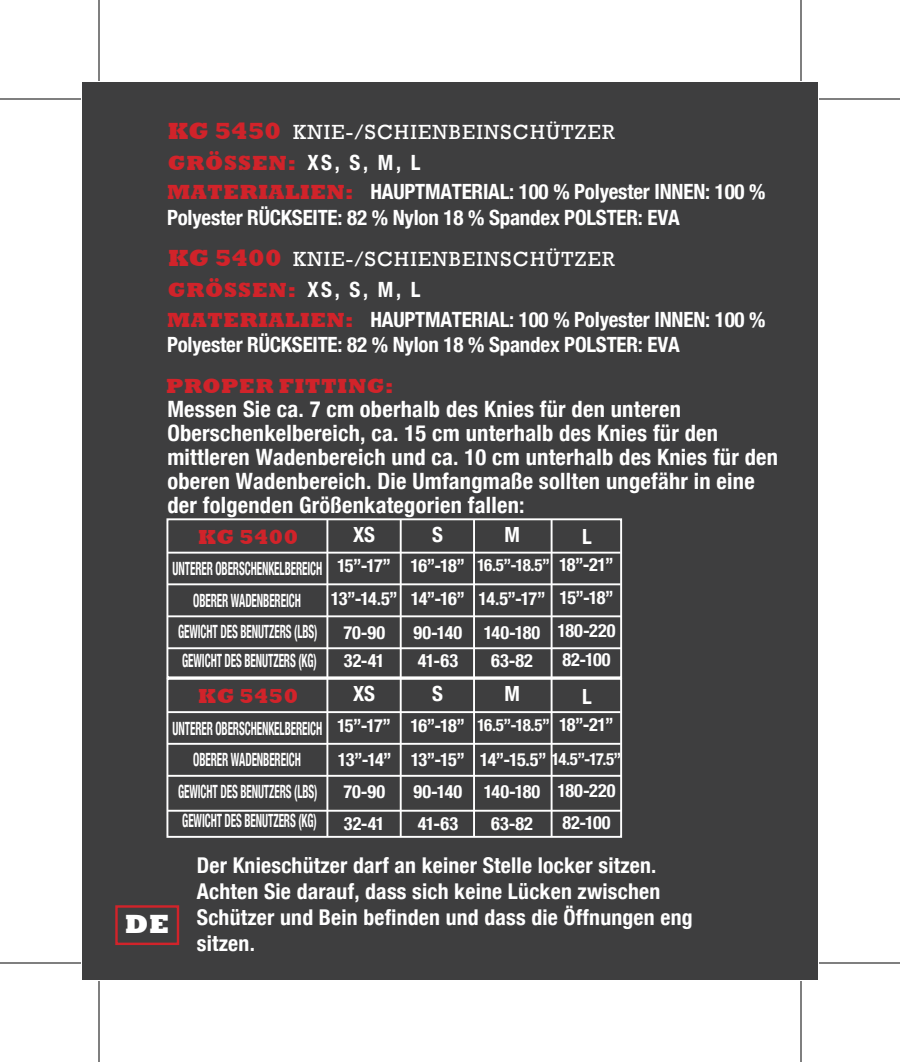
<style>
.page{position:relative;width:900px;height:1062px;background:#fff}
.page>*{position:absolute;margin:0;border:0;box-sizing:border-box;transform-origin:0 0}
.t1{font:800 27px "Rockwell";color:#fff}
.t2{font:800 24px "Rockwell";letter-spacing:.01em;color:#d1232a}
.t3{font:700 condensed 22.5px/24px "Helvetica Neue";letter-spacing:.01em;color:#fff}
.t4{font:700 condensed 21.6px/26.1px "Helvetica Neue";letter-spacing:.01em;color:#fff}
.t5{font:700 condensed 21px/25.2px "Helvetica Neue";letter-spacing:-.01em;color:#fff}
.t6{font:21px/31.2px "Rockwell";letter-spacing:.055em;color:#fff}
.t7{font:800 21px "Rockwell";letter-spacing:.025em;color:#d1232a}
.t8{font:700 condensed 18.3px/28.8px "Helvetica Neue";letter-spacing:-.01em;color:#fff;scale:.61 1}
.t9{font:700 condensed 18.3px "Helvetica Neue";letter-spacing:-.01em;color:#fff}
.t10{font:700 condensed 18.3px/35.7px "Helvetica Neue";letter-spacing:-.055em;color:#fff}
.t11{font:700 condensed 17.1px "Helvetica Neue";letter-spacing:-.055em;color:#fff}
.s1{font-weight:800;font-size:24px;color:#d1232a}
.s2{font-weight:800;color:#d1232a}
.s3{font-family:"Helvetica Neue";font-weight:700;font-stretch:condensed}
.s4{font-family:"Rockwell";font-weight:800;font-stretch:normal;color:#d1232a}
.s5{font-size:17.1px}
</style>
<div class="page">
<div style="left:82px;top:82px;width:736px;height:898px;background:#3e3e3f"></div>
<hr style="left:167px;top:583px;width:454px;height:2px;background:#fff">
<hr style="left:167px;top:552px;width:454px;height:2px;background:#fff">
<hr style="left:326px;top:520px;width:2px;height:157px;background:#fff">
<hr style="left:473px;top:520px;width:2px;height:157px;background:#fff">
<hr style="left:400px;top:520px;width:2px;height:157px;background:#fff">
<hr style="left:551px;top:520px;width:2px;height:157px;background:#fff">
<div style="left:166px;top:518px;width:456px;height:160px;border:2px solid #fff"></div>
<hr style="left:167px;top:743px;width:454px;height:2px;background:#fff">
<hr style="left:167px;top:711px;width:454px;height:2px;background:#fff">
<hr style="left:326px;top:679px;width:2px;height:158px;background:#fff">
<hr style="left:473px;top:679px;width:2px;height:158px;background:#fff">
<hr style="left:400px;top:679px;width:2px;height:158px;background:#fff">
<hr style="left:551px;top:679px;width:2px;height:158px;background:#fff">
<div style="left:166px;top:678px;width:456px;height:160px;border:2px solid #fff"></div>
<hr style="left:168px;top:647px;width:453px;height:2px;background:#fff">
<hr style="left:168px;top:810px;width:453px;height:2px;background:#fff">
<hr style="left:168px;top:615px;width:453px;height:2px;background:#fff">
<hr style="left:168px;top:775px;width:453px;height:2px;background:#fff">
<div style="left:115px;top:905px;width:64px;height:40px;border:2px solid #d1232a"></div>
<hr style="left:0;top:98px;width:81px;height:2px;background:#000">
<hr style="left:819px;top:98px;width:81px;height:2px;background:#000">
<hr style="left:0;top:962px;width:81px;height:2px;background:#000">
<hr style="left:819px;top:962px;width:81px;height:2px;background:#000">
<hr style="left:98px;top:0;width:2px;height:81px;background:#000">
<hr style="left:98px;top:981px;width:2px;height:81px;background:#000">
<hr style="left:800px;top:0;width:2px;height:81px;background:#000">
<hr style="left:800px;top:981px;width:2px;height:81px;background:#000">
<p class="t6" style="left:168px;top:117px;width:449px"><span class="s1">KG 5450</span> KNIE-/SCHIENBEINSCHÜTZER<br><span class="s2">GRÖSSEN:</span> <span class="s3">XS, S, M, L</span></p>
<p class="t5" style="left:167px;top:179px;width:600px"><span class="s4">MATERIALIEN:</span> HAUPTMATERIAL: 100 % Polyester INNEN: 100 %<br>Polyester RÜCKSEITE: 82 % Nylon 18 % Spandex POLSTER: EVA</p>
<p class="t6" style="left:168px;top:244px;width:449px;text-indent:125px">KNIE-/SCHIENBEINSCHÜTZER<br><span class="s2">GRÖSSEN:</span> <span class="s3">XS, S, M, L</span></p>
<p class="t5" style="left:167px;top:307px;width:600px"><span class="s4">MATERIALIEN:</span> HAUPTMATERIAL: 100 % Polyester INNEN: 100 %<br>Polyester RÜCKSEITE: 82 % Nylon 18 % Spandex POLSTER: EVA</p>
<p class="t2" style="left:168px;top:244px;width:115px">KG 5400</p>
<p class="t7" style="left:166px;top:374px;width:229px">PROPER FITTING:</p>
<p class="t3" style="left:167px;top:396px;width:612px">Messen Sie ca. 7 cm oberhalb des Knies für den unteren Oberschenkelbereich, ca. 15 cm unterhalb des Knies für den mittleren Wadenbereich und ca. 10 cm unterhalb des Knies für den oberen Wadenbereich. Die Umfangmaße sollten ungefähr in eine der folgenden Größenkategorien fallen:</p>
<p class="t7" style="left:198px;top:524px;width:101px">KG 5400</p>
<p class="t5" style="left:353px;top:521px;width:23px">XS</p>
<p class="t5" style="left:432px;top:521px;width:12px">S</p>
<p class="t5" style="left:504px;top:521px;width:17px">M</p>
<p class="t5" style="left:582px;top:524px;width:11px">L</p>
<p class="t8" style="left:173px;top:554px;width:247px">UNTERER OBERSCHENKELBEREICH</p>
<p class="t9" style="left:337px;top:555px;width:56px">15”-17”</p>
<p class="t9" style="left:411px;top:555px;width:56px">16”-18”</p>
<p class="t11" style="left:477px;top:555px;width:74px">16.5”-18.5”</p>
<p class="t9" style="left:559px;top:554px;width:56px">18”-21”</p>
<p class="t8" style="left:193px;top:585px;width:178px">OBERER WADENBEREICH</p>
<p class="t9" style="left:331px;top:588px;width:68px">13”-14.5”</p>
<p class="t9" style="left:411px;top:588px;width:56px">14”-16”</p>
<p class="t9" style="left:479px;top:588px;width:68px">14.5”-17”</p>
<p class="t9" style="left:560px;top:586px;width:56px">15”-18”</p>
<p class="t8" style="left:178px;top:617px;width:230px">GEWICHT DES BENUTZERS (LBS)<br>GEWICHT DES BENUTZERS (KG)</p>
<p class="t9" style="left:343px;top:621px;width:43px">70-90</p>
<p class="t9" style="left:344px;top:650px;width:42px">32-41</p>
<p class="t9" style="left:414px;top:621px;width:50px">90-140</p>
<p class="t9" style="left:418px;top:650px;width:42px">41-63</p>
<p class="t9" style="left:484px;top:621px;width:58px">140-180</p>
<p class="t9" style="left:491px;top:650px;width:43px">63-82</p>
<p class="t9" style="left:558px;top:620px;width:60px">180-220</p>
<p class="t9" style="left:562px;top:648px;width:50px">82-100</p>
<p class="t7" style="left:198px;top:684px;width:101px">KG 5450</p>
<p class="t5" style="left:353px;top:681px;width:23px">XS</p>
<p class="t5" style="left:432px;top:681px;width:12px">S</p>
<p class="t5" style="left:504px;top:681px;width:17px">M</p>
<p class="t5" style="left:582px;top:684px;width:11px">L</p>
<p class="t8" style="left:173px;top:714px;width:247px">UNTERER OBERSCHENKELBEREICH</p>
<p class="t8" style="left:193px;top:745px;width:178px">OBERER WADENBEREICH</p>
<p class="t10" style="left:338px;top:706px;width:285px;text-indent:221px">18”-21”<br>13”-14” 13”-15” 14”-15.5” <span class="s5">14.5”-17.5”</span></p>
<p class="t11" style="left:477px;top:714px;width:74px">16.5”-18.5”</p>
<p class="t9" style="left:337px;top:714px;width:56px">15”-17”</p>
<p class="t9" style="left:411px;top:714px;width:56px">16”-18”</p>
<p class="t1" style="left:125px;top:908px;width:46px">DE</p>
<p class="t9" style="left:558px;top:779px;width:60px">180-220</p>
<p class="t8" style="left:178px;top:777px;width:230px">GEWICHT DES BENUTZERS (LBS)<br>GEWICHT DES BENUTZERS (KG)</p>
<p class="t9" style="left:414px;top:780px;width:50px">90-140</p>
<p class="t9" style="left:484px;top:780px;width:58px">140-180</p>
<p class="t9" style="left:343px;top:780px;width:43px">70-90</p>
<p class="t9" style="left:562px;top:811px;width:50px">82-100</p>
<p class="t4" style="left:197px;top:852px;width:497px">Der Knieschützer darf an keiner Stelle locker sitzen.<br>Achten Sie darauf, dass sich keine Lücken zwischen Schützer und Bein befinden und dass die Öffnungen eng sitzen.</p>
<p class="t9" style="left:491px;top:812px;width:43px">63-82</p>
<p class="t9" style="left:418px;top:812px;width:42px">41-63</p>
<p class="t9" style="left:344px;top:812px;width:42px">32-41</p>
</div>
